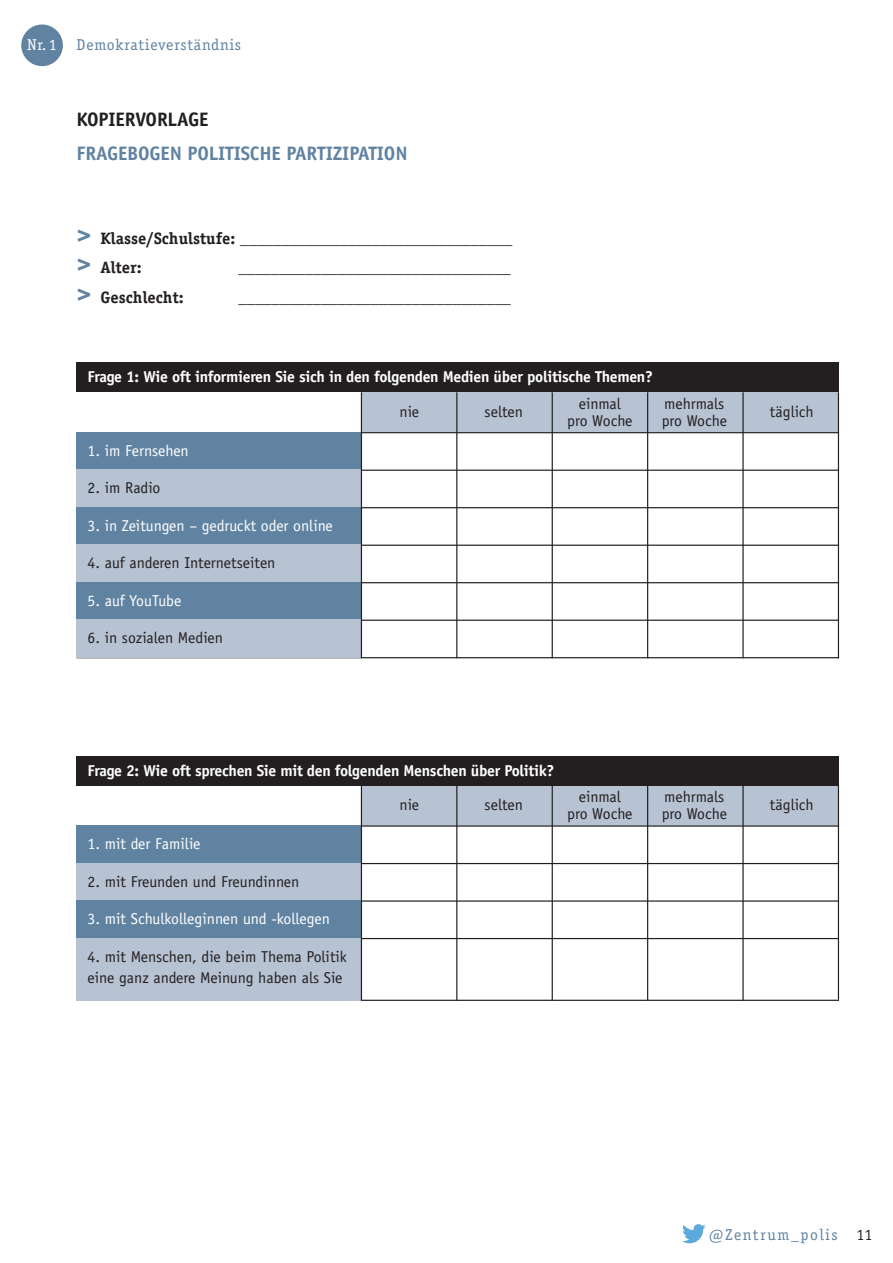
<style>
.page{position:relative;width:893px;height:1263px;background:#fff}
.page>*{position:absolute;margin:0;border:0;box-sizing:border-box;transform-origin:0 0}
.t1{font:700 19.5px "Officina Sans Std";letter-spacing:-.01em;color:#6083a2}
.t2{font:700 19.5px "Officina Sans Std";letter-spacing:-.01em;color:#231f20}
.t3{font:700 16.5px/29.5px "Officina Serif Std";color:#231f20}
.t4{font:15.75px/21px "Officina Sans Std";color:#231f20}
.t5{font:700 15.75px "Officina Sans Std";letter-spacing:-.02em;color:#fff}
.t6{font:15.75px "Officina Sans Std";color:#fff}
.t7{font:15.75px "Officina Serif Std";letter-spacing:.05em;color:#6083a2}
.t8{font:15.75px "Officina Serif Std";letter-spacing:.1em;color:#6083a2}
.t9{font:15.75px "Officina Serif Std";color:#fff}
.t10{font:15.75px "Officina Serif Std";color:#231f20}
.s1{font-size:32.4px;color:#6083a2}
</style>
<div class="page">
<div style="left:22px;top:25px;width:40px;height:40px;background:#6083a2;border-radius:50%"></div>
<div style="left:21px;top:25px;width:42px;height:41px;border:2px solid #6083a2;border-radius:50%"></div>
<svg style="left:682px;top:1224px;width:24px;height:19px"></svg>
<hr style="left:77px;top:657px;width:762px;height:1px;background:#231f20">
<div style="left:362px;top:392px;width:476px;height:40px;background:#b7c2d3"></div>
<div style="left:77px;top:362px;width:762px;height:30px;background:#231f20"></div>
<hr style="left:456px;top:392px;width:1px;height:266px;background:#231f20">
<hr style="left:552px;top:392px;width:1px;height:266px;background:#231f20">
<hr style="left:647px;top:392px;width:1px;height:266px;background:#231f20">
<hr style="left:742px;top:392px;width:2px;height:266px;background:#231f20">
<hr style="left:838px;top:392px;width:1px;height:266px;background:#231f20">
<hr style="left:77px;top:432px;width:762px;height:1px;background:#231f20">
<hr style="left:77px;top:470px;width:762px;height:1px;background:#231f20">
<hr style="left:77px;top:507px;width:762px;height:1px;background:#231f20">
<hr style="left:77px;top:545px;width:762px;height:1px;background:#231f20">
<hr style="left:77px;top:582px;width:762px;height:1px;background:#231f20">
<hr style="left:77px;top:620px;width:762px;height:1px;background:#231f20">
<div style="left:77px;top:432px;width:285px;height:39px;background:#6083a2"></div>
<div style="left:77px;top:470px;width:285px;height:38px;background:#b7c2d3"></div>
<div style="left:77px;top:507px;width:285px;height:39px;background:#6083a2"></div>
<div style="left:77px;top:545px;width:285px;height:38px;background:#b7c2d3"></div>
<div style="left:77px;top:582px;width:285px;height:39px;background:#6083a2"></div>
<div style="left:77px;top:620px;width:285px;height:38px;background:#b7c2d3"></div>
<hr style="left:361px;top:392px;width:1px;height:266px;background:#231f20">
<div style="left:362px;top:786px;width:476px;height:39px;background:#b7c2d3"></div>
<div style="left:77px;top:756px;width:762px;height:30px;background:#231f20"></div>
<hr style="left:456px;top:786px;width:1px;height:215px;background:#231f20">
<hr style="left:552px;top:786px;width:1px;height:215px;background:#231f20">
<hr style="left:647px;top:786px;width:1px;height:215px;background:#231f20">
<hr style="left:742px;top:786px;width:2px;height:215px;background:#231f20">
<hr style="left:838px;top:786px;width:1px;height:214px;background:#231f20">
<hr style="left:77px;top:825px;width:762px;height:2px;background:#231f20">
<hr style="left:77px;top:863px;width:762px;height:1px;background:#231f20">
<hr style="left:77px;top:900px;width:762px;height:2px;background:#231f20">
<hr style="left:77px;top:938px;width:762px;height:1px;background:#231f20">
<hr style="left:77px;top:1000px;width:762px;height:1px;background:#231f20">
<div style="left:77px;top:825px;width:285px;height:39px;background:#6083a2"></div>
<div style="left:77px;top:863px;width:285px;height:39px;background:#b7c2d3"></div>
<div style="left:77px;top:900px;width:285px;height:39px;background:#6083a2"></div>
<div style="left:77px;top:938px;width:285px;height:63px;background:#b7c2d3"></div>
<hr style="left:361px;top:786px;width:1px;height:215px;background:#231f20">
<p class="t9" style="left:28px;top:35px;width:31px">Nr. 1</p>
<p class="t7" style="left:77px;top:35px;width:166px">Demokratieverständnis</p>
<p class="t2" style="left:77px;top:107px;width:134px">Kopiervorlage</p>
<p class="t1" style="left:77px;top:141px;width:333px">Fragebogen Politische Partizipation</p>
<p class="t3" style="left:77px;top:223px;width:437px"><span class="s1">&gt;</span> Klasse/Schulstufe: _________________________________ <span class="s1">&gt;</span> Alter:</p>
<p class="t3" style="left:239px;top:253px;width:274px">_________________________________</p>
<p class="t3" style="left:77px;top:282px;width:109px"><span class="s1">&gt;</span> Geschlecht:</p>
<p class="t3" style="left:239px;top:282px;width:274px">_________________________________</p>
<p class="t5" style="left:88px;top:367px;width:567px">Frage 1: Wie oft informieren Sie sich in den folgenden Medien über politische Themen?</p>
<p class="t6" style="left:88px;top:441px;width:103px">1. im Fernsehen</p>
<p class="t4" style="left:88px;top:478px;width:74px">2. im Radio</p>
<p class="t6" style="left:88px;top:516px;width:247px">3. in Zeitungen – gedruckt oder online</p>
<p class="t4" style="left:88px;top:553px;width:189px">4. auf anderen Internetseiten</p>
<p class="t6" style="left:88px;top:591px;width:95px">5. auf YouTube</p>
<p class="t4" style="left:88px;top:628px;width:137px">6. in sozialen Medien</p>
<p class="t4" style="left:400px;top:401px;width:21px">nie</p>
<p class="t4" style="left:485px;top:401px;width:40px">selten</p>
<p class="t4" style="left:579px;top:393px;width:44px">einmal</p>
<p class="t4" style="left:664px;top:393px;width:62px">mehrmals</p>
<p class="t4" style="left:567px;top:410px;width:67px">pro Woche</p>
<p class="t4" style="left:662px;top:410px;width:67px">pro Woche</p>
<p class="t4" style="left:770px;top:401px;width:45px">täglich</p>
<p class="t5" style="left:88px;top:761px;width:468px">Frage 2: Wie oft sprechen Sie mit den folgenden Menschen über Politik?</p>
<p class="t6" style="left:88px;top:835px;width:114px">1. mit der Familie</p>
<p class="t4" style="left:88px;top:871px;width:213px">2. mit Freunden und Freundinnen</p>
<p class="t6" style="left:88px;top:910px;width:244px">3. mit Schulkolleginnen und -kollegen</p>
<p class="t4" style="left:88px;top:946px;width:261px">4. mit Menschen, die beim Thema Politik eine ganz andere Meinung haben als Sie</p>
<p class="t4" style="left:400px;top:794px;width:21px">nie</p>
<p class="t4" style="left:485px;top:794px;width:40px">selten</p>
<p class="t4" style="left:579px;top:786px;width:44px">einmal</p>
<p class="t4" style="left:664px;top:786px;width:62px">mehrmals</p>
<p class="t4" style="left:567px;top:803px;width:67px">pro Woche</p>
<p class="t4" style="left:662px;top:803px;width:67px">pro Woche</p>
<p class="t4" style="left:770px;top:794px;width:45px">täglich</p>
<p class="t8" style="left:709px;top:1225px;width:130px">@Zentrum_polis</p>
<p class="t10" style="left:857px;top:1225px;width:17px">11</p>
</div>
